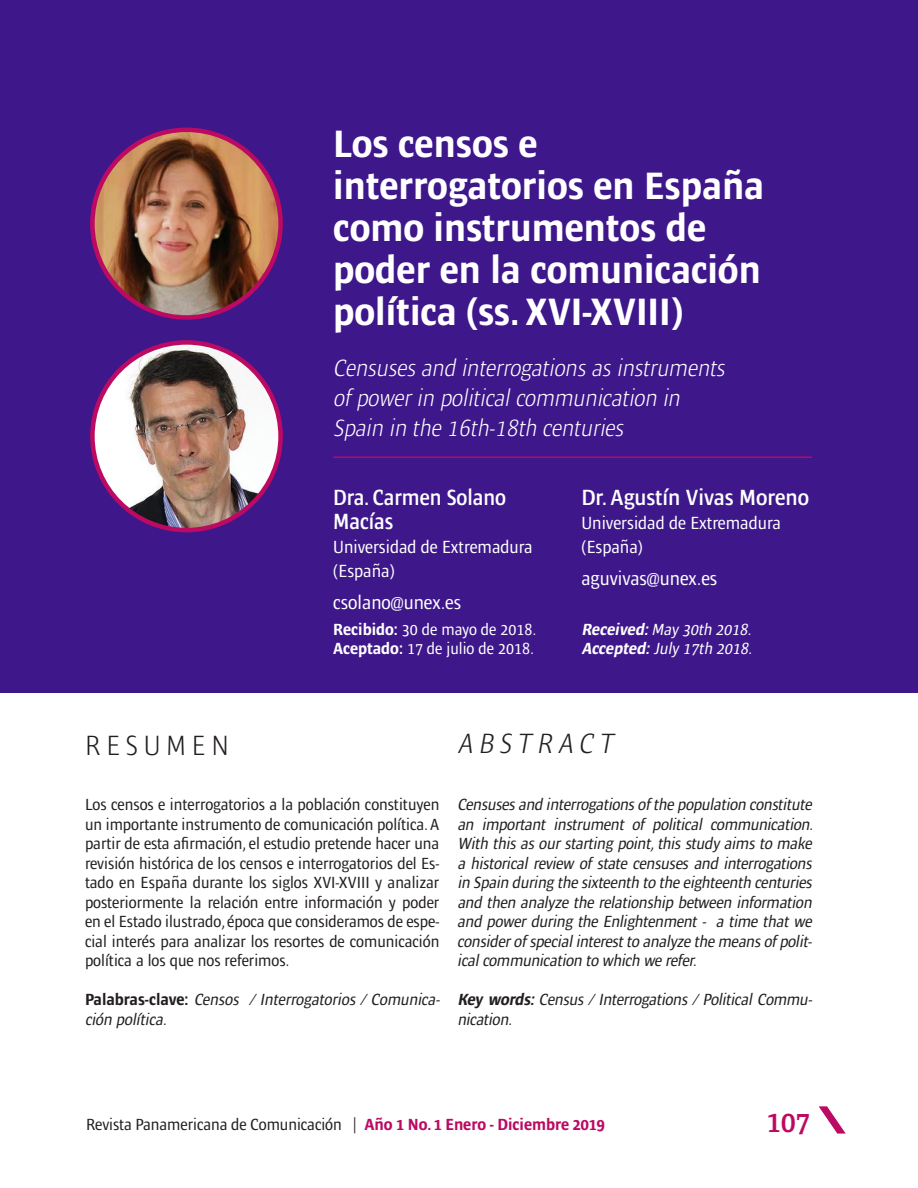
<style>
.page{position:relative;width:918px;height:1188px;background:#fff}
.page>*{position:absolute;margin:0;border:0;box-sizing:border-box;transform-origin:0 0}
.Título_artículo{font:700 condensed 39px/42px "Ardoise Std";color:#fff}
.t1{font:600 condensed 30px "Ardoise Std";color:#bc0a62}
.Resumen{font:italic 300 condensed 28.5px "Ardoise Std";color:#231f20}
.Resumen-2{font:300 condensed 28.5px "Ardoise Std";letter-spacing:.2em;color:#231f20}
.Título_artículo_-_EN{font:italic 300 condensed 24px/30px "Ardoise Std";color:#fff}
.Autor_interno{font:600 condensed 22.5px/24px "Ardoise Std";color:#fff;scale:.96 1}
.Autor_interno-2{font:600 condensed 22.5px "Ardoise Std";color:#fff}
.Autor_interno-3{font:condensed 19.5px "Ardoise Std";color:#fff}
.Autor_interno-4{font:condensed 18px/24px "Ardoise Std";color:#fff}
.t2{font:italic condensed 16.5px/19.5px "Ardoise Std";color:#231f20}
.t3{font:condensed 16.5px/19.5px "Ardoise Std";color:#231f20;text-align:justify}
.t4{font:condensed 16.5px "Ardoise Std";color:#fff}
.t5{font:italic condensed 16.5px "Ardoise Std";color:#fff}
.s1{font-weight:700}
.s2{font-weight:700;font-style:normal}
.s3{font-weight:700;color:#bc0a62}
</style>
<div class="page">
<div style="left:0;top:0;width:918px;height:692px;background:#3e178b"></div>
<hr style="left:333px;top:456px;width:479px;height:2px;background:#bc0a62">
<img style="left:92px;top:130px;width:189px;height:187px;border-radius:94px">
<div style="left:90px;top:128px;width:193px;height:192px;border:4px solid #bc0a62;border-radius:50%"></div>
<img style="left:92px;top:342px;width:189px;height:188px;border-radius:94px">
<div style="left:90px;top:340px;width:193px;height:192px;border:4px solid #bc0a62;border-radius:50%"></div>
<svg style="left:819px;top:1106px;width:27px;height:28px"></svg>
<p class="Título_artículo" style="left:333px;top:123px;width:432px">Los censos e interrogatorios en España como instrumentos de poder en la comunicación política (ss. XVI-XVIII)</p>
<p class="Título_artículo_-_EN" style="left:333px;top:353px;width:398px">Censusesand interrogationsasinstruments of powerin politicalcommunication in<br>Spain in the 16th-18th centuries</p>
<p class="Resumen-2" style="left:85px;top:730px;width:145px">RESUMEN</p>
<p class="Autor_interno" style="left:333px;top:486px;width:182px">Dra. Carmen Solano<br>Macías</p>
<p class="Autor_interno-4" style="left:333px;top:535px;width:201px">Universidad de Extremadura (España)</p>
<p class="Autor_interno-3" style="left:333px;top:591px;width:129px">csolano@unex.es</p>
<p class="t4" style="left:333px;top:620px;width:205px"><span class="s1">Recibido:</span> 30 de mayo de 2018.</p>
<p class="t4" style="left:333px;top:639px;width:202px"><span class="s1">Aceptado:</span> 17 de julio de 2018.</p>
<p class="Autor_interno-2" style="left:581px;top:485px;width:229px">Dr. Agustín Vivas Moreno</p>
<p class="Autor_interno-4" style="left:581px;top:511px;width:201px">Universidad de Extremadura (España)</p>
<p class="Autor_interno-3" style="left:581px;top:567px;width:137px">aguvivas@unex.es</p>
<p class="t5" style="left:581px;top:620px;width:175px"><span class="s1">Received:</span>May 30th 2018.</p>
<p class="t5" style="left:581px;top:639px;width:175px"><span class="s1">Accepted:</span>July 17th 2018.</p>
<p class="Resumen" style="left:457px;top:727px;width:162px">ABSTRACT</p>
<p class="t3" style="left:85px;top:795px;width:356px">Los censos e interrogatorios a la población constituyen un importante instrumento de comunicación política. A partir de esta afirmación, el estudio pretende hacer una revisión histórica de los censos e interrogatorios del Es&shy;tado en España durante los siglos XVI-XVIII y analizar posteriormente la relación entre información y poder en el Estado ilustrado, época que consideramos de espe&shy;cial interés para analizar los resortes de comunicación política a los que nos referimos.</p>
<p class="t2" style="left:85px;top:990px;width:359px"><span class="s2">Pa l a b ra s- c l a ve :</span> Censos / Interrogatorios / Comunica&shy;ción política.</p>
<p class="t2" style="left:457px;top:795px;width:361px;text-align:justify">Censusesand interrogationsof the population constitute an important instrument of political communication.<br>With this as our starting point,this study aims to make a historical review of state censuses and interrogations in Spain during the sixteenth to the eighteenth centuries and then analyze the relationship between information and power during the Enlightenment - a time that we considerof specialinterestto analyze the meansof polit&shy;icalcommunication to which we refer.</p>
<p class="t2" style="left:457px;top:990px;width:359px"><span class="s1">Key words:</span> Census / Interrogations / Political Commu&shy;nication.</p>
<p class="t3" style="left:86px;top:1115px;width:520px">Revista Panamericana de Comunicación | <span class="s3">Año 1 No. 1 Enero - Diciembre 2019</span></p>
<h2 class="t1" style="left:767px;top:1104px;width:45px">107</h2>
</div>
